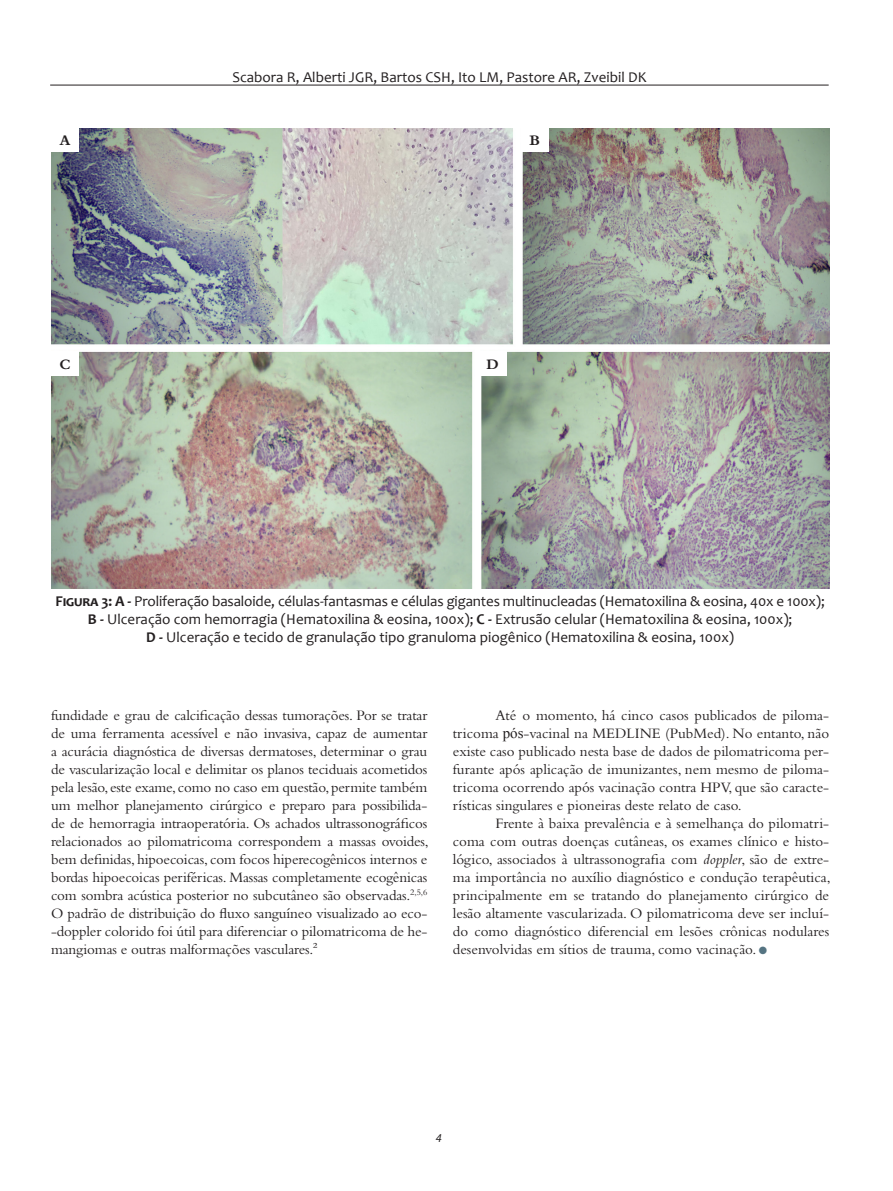
<style>
.page{position:relative;width:893px;height:1191px;background:#fff}
.page>*{position:absolute;margin:0;border:0;box-sizing:border-box;transform-origin:0 0}
.Normal1{font:15px/18px "Bembo Std";color:#231f20;text-align:justify}
.t1{font:15px/18px "Candara";color:#231f20;text-align:center}
.t2{font:700 15px "Bembo Std";color:#231f20}
.t3{font:italic 12px "Myriad Pro";color:#231f20}
.s1{font-weight:700}
.s2{font-family:"Times New Roman"}
.s3{font-style:italic}
.s4{color:#557482}
</style>
<div class="page">
<hr style="left:50px;top:85px;width:779px;height:1px;background:#231f20">
<img style="left:51px;top:128px;width:778px;height:460px">
<div style="left:51px;top:128px;width:28px;height:24px;background:#fff"></div>
<div style="left:521px;top:128px;width:28px;height:24px;background:#fff"></div>
<div style="left:51px;top:351px;width:28px;height:25px;background:#fff"></div>
<div style="left:479px;top:351px;width:28px;height:25px;background:#fff"></div>
<p class="t1" style="left:232px;top:68px;width:416px">Scabora R, Alberti JGR, Bartos CSH, Ito LM, Pastore AR, Zveibil DK</p>
<p class="t2" style="left:59px;top:132px;width:13px">A</p>
<p class="t2" style="left:530px;top:132px;width:12px">B</p>
<p class="t2" style="left:59px;top:355px;width:13px">C</p>
<p class="t2" style="left:486px;top:356px;width:14px">D</p>
<p class="t1" style="left:56px;top:591px;width:771px"><span class="s1">Figura 3: A -</span> Proliferação basaloide, células-fantasmas e células gigantes multinucleadas (Hematoxilina &amp; eosina, 40x e 100x);<br><span class="s1">B -</span> Ulceração com hemorragia (Hematoxilina &amp; eosina, 100x); <span class="s1">C -</span> Extrusão celular (Hematoxilina &amp; eosina, 100x);</p>
<p class="t1" style="left:146px;top:627px;width:589px"><span class="s1">D -</span> Ulceração e tecido de granulação tipo granuloma piogênico (Hematoxilina &amp; eosina, 100x)</p>
<p class="Normal1" style="left:51px;top:706px;width:379px">fundidade e grau de calcificação dessas tumorações. Por se tratar de uma ferramenta acessível e não invasiva, capaz de aumentar a acurácia diagnóstica de diversas dermatoses, determinar o grau de vascularização local e delimitar os planos teciduais acometidos pela lesão, este exame, como no caso em questão, permite também um melhor planejamento cirúrgico e preparo para possibilida&shy;de de hemorragia intraoperatória. Os achados ultrassonográficos relacionados ao pilomatricoma correspondem a massas ovoides, bem definidas, hipoecoicas, com focos hiperecogênicos internos e bordas hipoecoicas periféricas. Massas completamente ecogênicas com sombra acústica posterior no subcutâneo são observadas.<sup>2,5,6<br></sup>O padrão de distribuição do fluxo sanguíneo visualizado ao eco--doppler colorido foi útil para diferenciar o pilomatricoma de he&shy;mangiomas e outras malformações vasculares.²</p>
<p class="Normal1" style="left:453px;top:706px;width:378px;text-indent:43px">Até o momento, há cinco casos publicados de piloma&shy;tricoma <span class="s2">pós</span>-vacinal na MEDLINE (PubMed). No entanto, não existe caso publicado nesta base de dados de pilomatricoma per&shy;furante após aplicação de imunizantes, nem mesmo de piloma&shy;tricoma ocorrendo após vacinação contra HPV, que são caracte&shy;rísticas singulares e pioneiras deste relato de caso.</p>
<p class="Normal1" style="left:453px;top:814px;width:379px;text-indent:43px">Frente à baixa prevalência e à semelhança do pilomatri&shy;coma com outras doenças cutâneas, os exames clínico e histo&shy;lógico, associados à ultrassonografi a com <span class="s3">doppler</span>, são de extre&shy;ma importância no auxílio diagnóstico e condução terapêutica, principalmente em se tratando do planejamento cirúrgico de lesão altamente vascularizada. O pilomatricoma deve ser incluí&shy;do como diagnóstico diferencial em lesões crônicas nodulares desenvolvidas em sítios de trauma, como vacinação. <span class="s4">●</span></p>
<p class="t3" style="left:436px;top:1130px;width:7px">4</p>
</div>
